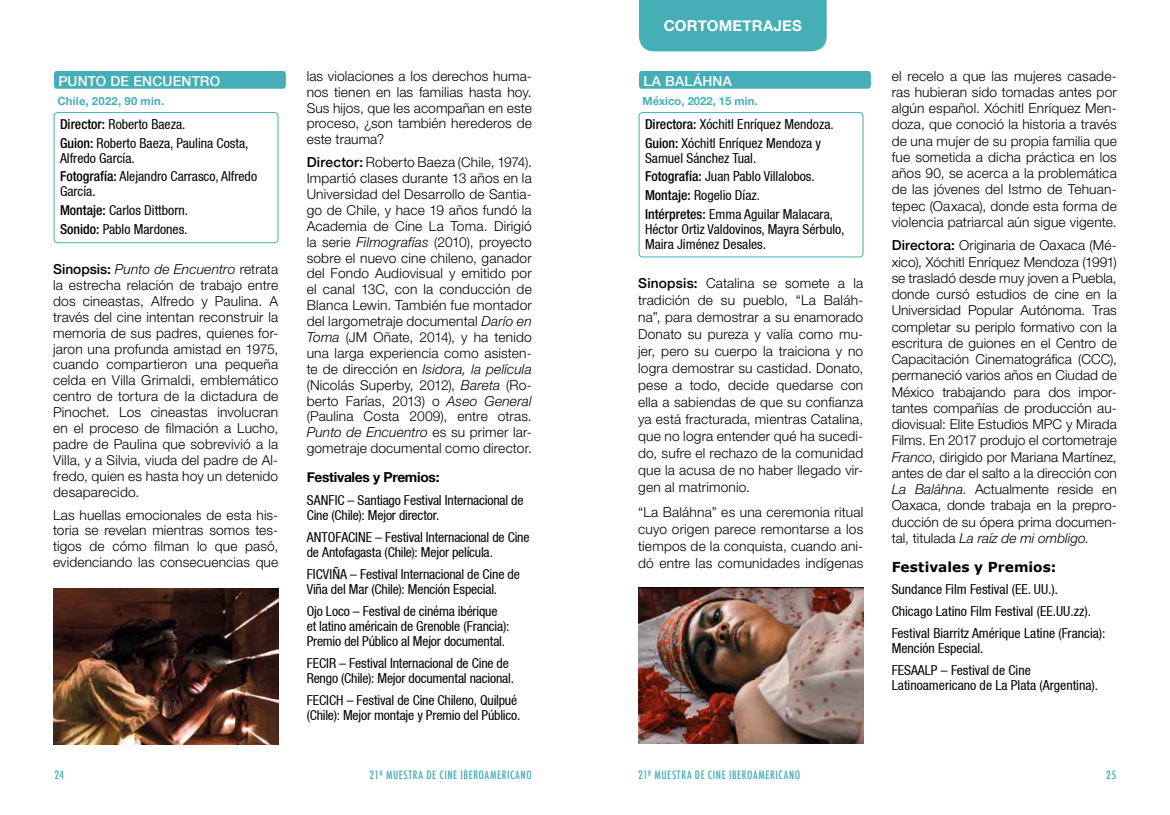
<style>
.page{position:relative;width:1170px;height:815px;background:#fff}
.page>*{position:absolute;margin:0;border:0;box-sizing:border-box;transform-origin:0 0}
.t1{font:700 15px "Helvetica Neue";letter-spacing:.01em;color:#fff}
.t2{font:300 13.75px/15.9px "Helvetica Neue LT Std";letter-spacing:.01em;color:#000;text-align:justify}
.t3{font:condensed 13.75px/18.5px "Helvetica 57";color:#000}
.t4{font:500 13.75px "Helvetica Neue LT Com";letter-spacing:.015em;color:#fff}
.t5{font:700 13.75px "Helvetica Neue";letter-spacing:-.02em;color:#000}
.t6{font:700 13.75px "Verdana";color:#000}
.t7{font:500 condensed 11.25px "Futura";letter-spacing:.05em;color:#45aeb6}
.t8{font:700 11.25px "Helvetica Neue";color:#45aeb6}
.t9{font:700 11.25px "Helvetica Neue";letter-spacing:.02em;color:#45aeb6}
.s1{font-family:"Helvetica Neue LT Std";font-weight:500}
.s2{font-family:"Helvetica Neue";font-weight:500}
.s3{font-style:italic}
</style>
<div class="page">
<div style="left:54px;top:71px;width:232px;height:18px;background:#45aeb6"></div>
<div style="left:54px;top:112px;width:224px;height:131px;border:1px solid #45aeb6;border-radius:4px"></div>
<div style="left:639px;top:71px;width:231px;height:18px;background:#45aeb6"></div>
<div style="left:638px;top:112px;width:225px;height:145px;border:1px solid #45aeb6;border-radius:4px"></div>
<div style="left:639px;top:0;width:187px;height:51px;background:#45aeb6"></div>
<img style="left:638px;top:588px;width:225px;height:156px">
<img style="left:53px;top:588px;width:225px;height:156px">
<p class="t4" style="left:58px;top:73px;width:163px">PUNTO DE ENCUENTRO</p>
<p class="t9" style="left:57px;top:92px;width:108px">Chile, 2022, 90 min.</p>
<p class="t3" style="left:60px;top:115px;width:190px"><span class="s1">Director:</span> Roberto Baeza.<br><span class="s1">Guion:</span> Roberto Baeza, Paulina Costa,</p>
<p class="t3" style="left:60px;top:149px;width:198px">Alfredo García.<br><span class="s1">Fotografía:</span> Alejandro Carrasco, Alfredo</p>
<p class="t3" style="left:60px;top:182px;width:130px">García.<br><span class="s1">Montaje:</span> Carlos Dittborn.<br><span class="s1">Sonido:</span> Pablo Mardones.</p>
<p class="t2" style="left:53px;top:261px;width:227px"><span class="s2">Sinopsis:</span> <span class="s3">Punto de Encuentro</span> retrata la estrecha relación de trabajo entre dos cineastas, Alfredo y Paulina. A través del cine intentan reconstruir la memoria de sus padres, quienes for&shy;jaron una profunda amistad en 1975, cuando compartieron una pequeña celda en Villa Grimaldi, emblemático centro de tortura de la dictadura de Pinochet. Los cineastas involucran en el proceso de filmación a Lucho, padre de Paulina que sobrevivió a la Villa, y a Silvia, viuda del padre de Al&shy;fredo, quien es hasta hoy un detenido desaparecido.</p>
<p class="t2" style="left:53px;top:506px;width:227px">Las huellas emocionales de esta his&shy;toria se revelan mientras somos tes&shy;tigos de cómo filman lo que pasó, evidenciando las consecuencias que</p>
<p class="t2" style="left:307px;top:68px;width:227px">las violaciones a los derechos huma&shy;nos tienen en las familias hasta hoy.<br>Sus hijos, que les acompañan en este proceso, ¿son también herederos de este trauma?</p>
<p class="t2" style="left:307px;top:154px;width:227px"><span class="s2">Director:</span> Roberto Baeza (Chile, 1974).<br>Impartió clases durante 13 años en la Universidad del Desarrollo de Santia&shy;go de Chile, y hace 19 años fundó la Academia de Cine La Toma. Dirigió la serie <span class="s3">Filmografías</span> (2010), proyecto sobre el nuevo cine chileno, ganador del Fondo Audiovisual y emitido por el canal 13C, con la conducción de Blanca Lewin. También fue montador del largometraje documental <span class="s3">Darío en Toma</span> (JM Oñate, 2014), y ha tenido una larga experiencia como asisten&shy;te de dirección en <span class="s3">Isidora, la película </span>(Nicolás Superby, 2012), <span class="s3">Bareta</span> (Ro&shy;berto Farías, 2013) o <span class="s3">Aseo General </span>(Paulina Costa 2009), entre otras.<br><span class="s3">Punto de Encuentro</span> es su primer lar&shy;gometraje documental como director.</p>
<p class="t5" style="left:307px;top:467px;width:134px">Festivales y Premios:</p>
<p class="t3" style="left:307px;top:492px;width:218px;line-height:15px">SANFIC – Santiago Festival Internacional de<br>Cine (Chile): Mejor director.</p>
<p class="t3" style="left:307px;top:529px;width:224px;line-height:15px">ANTOFACINE – Festival Internacional de Cine de Antofagasta (Chile): Mejor película.</p>
<p class="t3" style="left:307px;top:566px;width:214px;line-height:15px">FICVIÑA – Festival Internacional de Cine de<br>Viña del Mar (Chile): Mención Especial.</p>
<p class="t3" style="left:307px;top:603px;width:204px;line-height:15px">Ojo Loco – Festival de cinéma ibérique et latino américain de Grenoble (Francia):<br>Premio del Público al Mejor documental.</p>
<p class="t3" style="left:307px;top:655px;width:209px;line-height:15px">FECIR – Festival Internacional de Cine de<br>Rengo (Chile): Mejor documental nacional.</p>
<p class="t3" style="left:307px;top:692px;width:215px;line-height:15px">FECICH – Festival de Cine Chileno, Quilpué (Chile): Mejor montaje y Premio del Público.</p>
<p class="t1" style="left:663px;top:13px;width:140px">CORTOMETRAJES</p>
<p class="t4" style="left:643px;top:73px;width:90px">LA BALÁHNA</p>
<p class="t8" style="left:642px;top:92px;width:116px">México, 2022, 15 min.</p>
<p class="t3" style="left:645px;top:115px;width:190px"><span class="s1">Directora:</span> Xóchitl Enríquez Mendoza.<br><span class="s1">Guion:</span> Xóchitl Enríquez Mendoza y</p>
<p class="t3" style="left:645px;top:149px;width:190px">Samuel Sánchez Tual.<br><span class="s1">Fotografía:</span> Juan Pablo Villalobos.<br><span class="s1">Montaje:</span> Rogelio Díaz.<br><span class="s1">Intérpretes:</span> Emma Aguilar Malacara,</p>
<p class="t3" style="left:645px;top:221px;width:201px;line-height:15px">Héctor Ortiz Valdovinos, Mayra Sérbulo,<br>Maira Jiménez Desales.</p>
<p class="t2" style="left:638px;top:275px;width:227px;line-height:17px"><span class="s2">Sinopsis:</span> Catalina se somete a la tradición de su pueblo, “La Baláh&shy;na”, para demostrar a su enamorado Donato su pureza y valía como mu&shy;jer, pero su cuerpo la traiciona y no logra demostrar su castidad. Donato, pese a todo, decide quedarse con ella a sabiendas de que su confianza ya está fracturada, mientras Catalina, que no logra entender qué ha sucedi&shy;do, sufre el rechazo de la comunidad que la acusa de no haber llegado vir&shy;gen al matrimonio.</p>
<p class="t2" style="left:638px;top:503px;width:227px;line-height:17px">“La Baláhna” es una ceremonia ritual cuyo origen parece remontarse a los tiempos de la conquista, cuando ani&shy;dó entre las comunidades indígenas</p>
<p class="t2" style="left:891px;top:67px;width:227px;line-height:16.2px">el recelo a que las mujeres casade&shy;ras hubieran sido tomadas antes por algún español. Xóchitl Enríquez Men&shy;doza, que conoció la historia a través de una mujer de su propia familia que fue sometida a dicha práctica en los años 90, se acerca a la problemática de las jóvenes del Istmo de Tehuan&shy;tepec (Oaxaca), donde esta forma de violencia patriarcal aún sigue vigente.</p>
<p class="t2" style="left:891px;top:237px;width:227px;line-height:16.2px"><span class="s2">Directora:</span> Originaria de Oaxaca (Mé&shy;xico), Xóchitl Enríquez Mendoza (1991) se trasladó desde muy joven a Puebla, donde cursó estudios de cine en la Universidad Popular Autónoma. Tras completar su periplo formativo con la escritura de guiones en el Centro de Capacitación Cinematográfica (CCC), permaneció varios años en Ciudad de México trabajando para dos impor&shy;tantes compañías de producción au&shy;diovisual: Elite Estudios MPC y Mirada Films. En 2017 produjo el cortometraje <span class="s3">Franco</span>, dirigido por Mariana Martínez, antes de dar el salto a la dirección con <span class="s3">La Baláhna</span>. Actualmente reside en Oaxaca, donde trabaja en la prepro&shy;ducción de su ópera prima documen&shy;tal, titulada <span class="s3">La raíz de mi ombligo</span>.</p>
<p class="t6" style="left:891px;top:558px;width:166px">Festivales y Premios:</p>
<p class="t3" style="left:891px;top:578px;width:215px;line-height:22.1px">Sundance Film Festival (EE. UU.).<br>Chicago Latino Film Festival (EE.UU.zz).<br>Festival Biarritz Amérique Latine (Francia):</p>
<p class="t3" style="left:891px;top:637px;width:141px;line-height:22.1px">Mención Especial.<br>FESAALP – Festival de Cine</p>
<p class="t3" style="left:891px;top:676px;width:208px">Latinoamericano de La Plata (Argentina).</p>
<p class="t7" style="left:54px;top:768px;width:11px">24</p>
<p class="t7" style="left:369px;top:767px;width:164px">21ª MUESTRA DE CINE IBEROAMERICANO</p>
<p class="t7" style="left:638px;top:767px;width:164px">21ª MUESTRA DE CINE IBEROAMERICANO</p>
<p class="t7" style="left:1105px;top:768px;width:11px">25</p>
</div>
